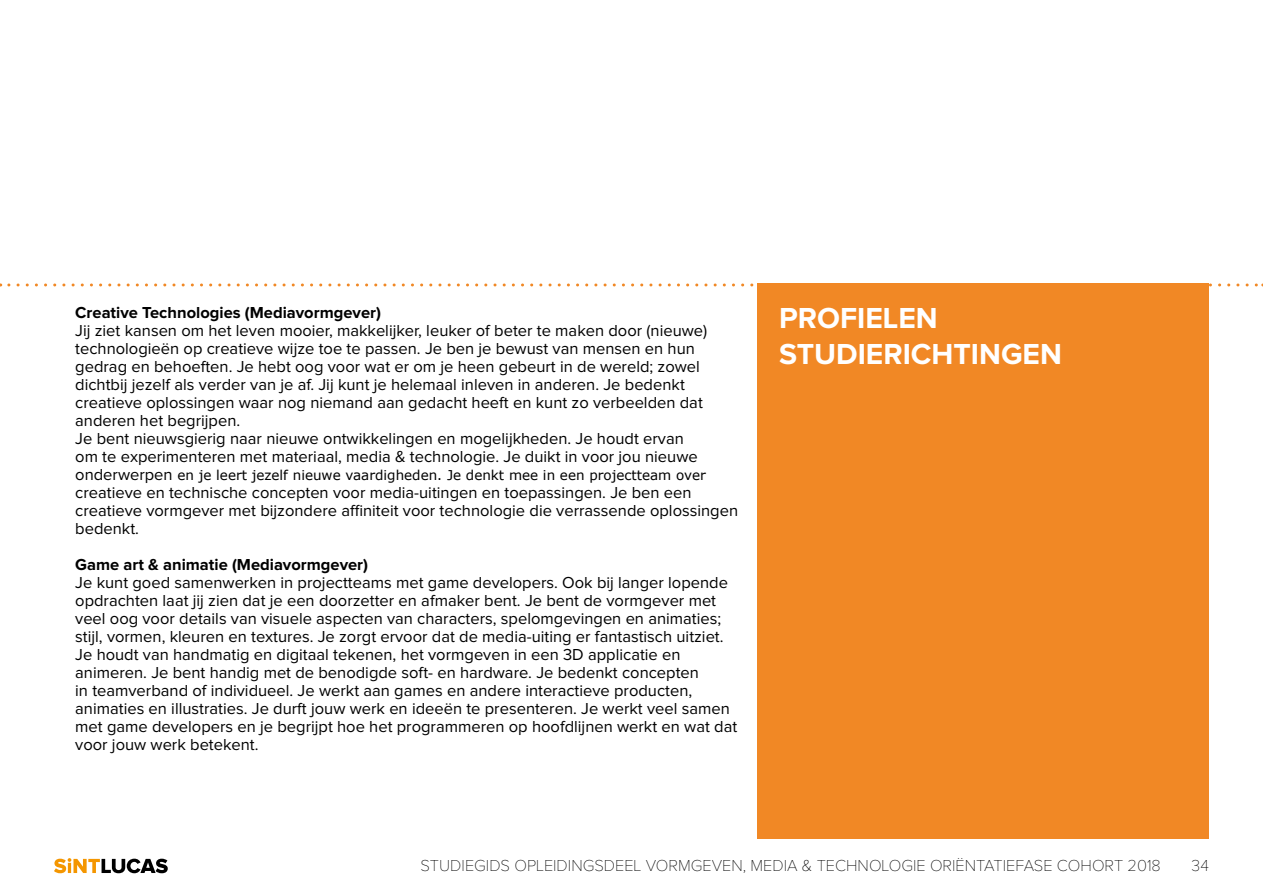
<style>
.page{position:relative;width:1263px;height:893px;background:#fff}
.page>*{position:absolute;margin:0;border:0;box-sizing:border-box;transform-origin:0 0}
.t1{font:700 30px/36px "Proxima Nova";color:#fff}
.t2{font:16.5px/18px "Proxima Nova";color:#000}
.t3{font:100 16.5px "Proxima Nova";color:#000}
.t4{font:700 16.5px "Proxima Nova";color:#000}
.t5{font:13.5px "Verdana";color:#000}
.s1{font-family:"Proxima Nova";font-size:16.5px}
</style>
<div class="page">
<svg style="left:54px;top:858px;width:114px;height:15px"></svg>
<svg style="left:9px;top:283px;width:1254px;height:3px"></svg>
<div style="left:758px;top:283px;width:451px;height:556px;background:#f18825"></div>
<p class="t4" style="left:75px;top:305px;width:307px">Creative Technologies (Mediavormgever)</p>
<p class="t2" style="left:75px;top:322px;width:634px">Jij ziet kansen om het leven mooier, makkelijker, leuker of beter te maken door (nieuwe) technologieën op creatieve wijze toe te passen. Je ben je bewust van mensen en hun gedrag en behoeften. Je hebt oog voor wat er om je heen gebeurt in de wereld; zowel dichtbij jezelf als verder van je af. Jij kunt je helemaal inleven in anderen. Je bedenkt creatieve oplossingen waar nog niemand aan gedacht heeft en kunt zo verbeelden dat anderen het begrijpen.<br>Je bent nieuwsgierig naar nieuwe ontwikkelingen en mogelijkheden. Je houdt ervan om te experimenteren met materiaal, media &amp; technologie. Je duikt in voor jou nieuwe</p>
<p class="t5" style="left:75px;top:466px;width:632px"><span class="s1">onderwerpen</span> en je leert jezelf nieuwe vaardigheden. Je denkt mee in een projectteam over</p>
<p class="t2" style="left:75px;top:484px;width:664px">creatieve en technische concepten voor media-uitingen en toepassingen. Je ben een creatieve vormgever met bijzondere affiniteit voor technologie die verrassende oplossingen bedenkt.</p>
<p class="t4" style="left:75px;top:557px;width:294px">Game art &amp; animatie (Mediavormgever)</p>
<p class="t2" style="left:75px;top:574px;width:663px">Je kunt goed samenwerken in projectteams met game developers. Ook bij langer lopende opdrachten laat jij zien dat je een doorzetter en afmaker bent. Je bent de vormgever met veel oog voor details van visuele aspecten van characters, spelomgevingen en animaties; stijl, vormen, kleuren en textures. Je zorgt ervoor dat de media-uiting er fantastisch uitziet.<br>Je houdt van handmatig en digitaal tekenen, het vormgeven in een 3D applicatie en animeren. Je bent handig met de benodigde soft- en hardware. Je bedenkt concepten<br>in teamverband of individueel. Je werkt aan games en andere interactieve producten, animaties en illustraties. Je durft jouw werk en ideeën te presenteren. Je werkt veel samen met game developers en je begrijpt hoe het programmeren op hoofdlijnen werkt en wat dat voor jouw werk betekent.</p>
<h1 class="t1" style="left:779px;top:302px;width:284px">PROFIELEN<br>STUDIERICHTINGEN</h1>
<p class="t3" style="left:420px;top:858px;width:742px">STUDIEGIDS OPLEIDINGSDEEL VORMGEVEN, MEDIA &amp; TECHNOLOGIE ORIËNTATIEFASE COHORT 2018</p>
<p class="t3" style="left:1191px;top:858px;width:19px">34</p>
</div>
